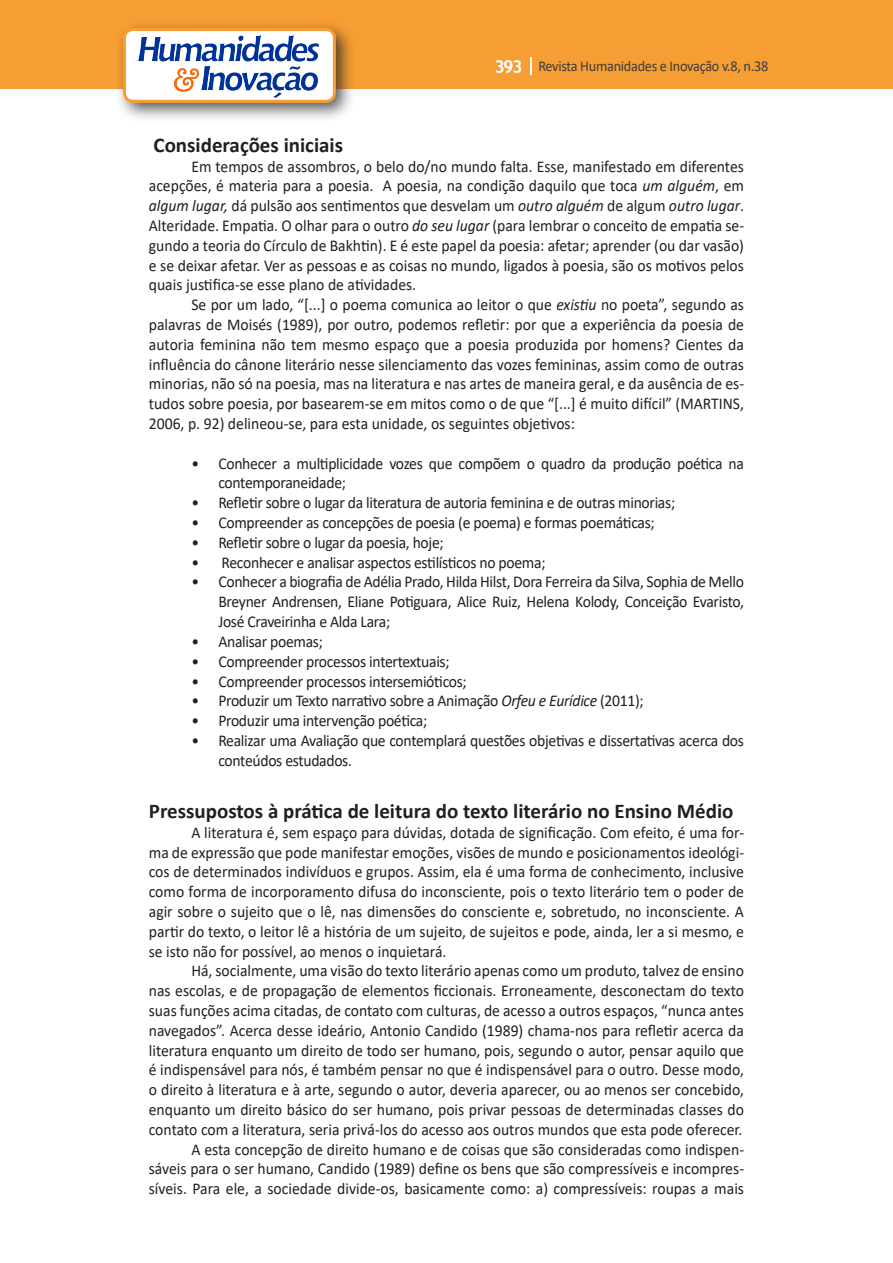
<style>
.page{position:relative;width:893px;height:1263px;background:#fff}
.page>*{position:absolute;margin:0;border:0;box-sizing:border-box;transform-origin:0 0}
.Titulo_2{font:700 21px "Calibri";color:#231f20}
.Texto{font:16.5px/19.8px "Calibri";letter-spacing:-.02em;color:#231f20;text-align:justify;scale:.95 1}
.t1{font:15px "Calibri";letter-spacing:-.02em;color:#3e3e3f;scale:.95 1}
.s1{font-family:"Trebuchet MS";font-weight:700;font-size:18px;color:#fff}
.s2{font-style:italic}
</style>
<div class="page">
<div style="left:0;top:0;width:893px;height:88px;background:#f69e34"></div>
<svg style="left:530px;top:57px;width:2px;height:18px"></svg>
<div style="left:115px;top:20px;width:241px;height:103px;background:#231f20;opacity:.75"></div>
<div style="left:125px;top:30px;width:209px;height:71px;background:#fff;border-radius:9px"></div>
<img style="left:138px;top:35px;width:181px;height:62px">
<div style="left:123px;top:28px;width:213px;height:75px;border:3px solid #f69e34;border-radius:9px"></div>
<p class="t1" style="left:495px;top:56px;width:290px"><span class="s1">393</span> Revista Humanidades e Inovação v.8, n.38</p>
<p class="Titulo_2" style="left:154px;top:130px;width:191px">Considerações iniciais</p>
<p class="Texto" style="left:149px;top:156px;width:628px;text-indent:43px">Em tempos de assombros, o belo do/no mundo falta. Esse, manifestado em diferentes acepções, é materia para a poesia. A poesia, na condição daquilo que toca <span class="s2">um alguém</span>, em <span class="s2">algum lugar,</span> dá pulsão aos sentimentos que desvelam um <span class="s2">outro alguém</span> de algum <span class="s2">outro lugar</span>.<br>Alteridade. Empatia. O olhar para o outro <span class="s2">do seu lugar</span> (para lembrar o conceito de empatia se&shy;gundo a teoria do Círculo de Bakhtin). E é este papel da poesia: afetar; aprender (ou dar vasão) e se deixar afetar. Ver as pessoas e as coisas no mundo, ligados à poesia, são os motivos pelos quais justifica-se esse plano de atividades.</p>
<p class="Texto" style="left:149px;top:294px;width:628px;text-indent:43px">Se por um lado, “[...] o poema comunica ao leitor o que <span class="s2">existiu</span> no poeta”, segundo as palavras de Moisés (1989), por outro, podemos refletir: por que a experiência da poesia de autoria feminina não tem mesmo espaço que a poesia produzida por homens? Cientes da influência do cânone literário nesse silenciamento das vozes femininas, assim como de outras minorias, não só na poesia, mas na literatura e nas artes de maneira geral, e da ausência de es&shy;tudos sobre poesia, por basearem-se em mitos como o de que “[...] é muito difícil” (MARTINS, 2006, p. 92) delineou-se, para esta unidade, os seguintes objetivos:</p>
<p class="Texto" style="left:218px;top:453px;width:555px;text-indent:-27px">• Conhecer a multiplicidade vozes que compõem o quadro da produção poética na contemporaneidade;</p>
<p class="Texto" style="left:191px;top:492px;width:511px">• Refletir sobre o lugar da literatura de autoria feminina e de outras minorias;</p>
<p class="Texto" style="left:191px;top:512px;width:489px">• Compreender as concepções de poesia (e poema) e formas poemáticas;</p>
<p class="Texto" style="left:191px;top:532px;width:267px">• Refletir sobre o lugar da poesia, hoje;</p>
<p class="Texto" style="left:191px;top:552px;width:374px">• Reconhecer e analisar aspectos estilísticos no poema;</p>
<p class="Texto" style="left:218px;top:572px;width:555px;text-indent:-27px">• Conhecer a biografia de Adélia Prado, Hilda Hilst, Dora Ferreira da Silva, Sophia de Mello Breyner Andrensen, Eliane Potiguara, Alice Ruiz, Helena Kolody, Conceição Evaristo, José Craveirinha e Alda Lara;</p>
<p class="Texto" style="left:191px;top:631px;width:140px">• Analisar poemas;</p>
<p class="Texto" style="left:191px;top:651px;width:273px">• Compreender processos intertextuais;</p>
<p class="Texto" style="left:191px;top:671px;width:291px">• Compreender processos intersemióticos;</p>
<p class="Texto" style="left:191px;top:690px;width:478px">• Produzir um Texto narrativo sobre a Animação <span class="s2">Orfeu e Eurídice</span> (2011);</p>
<p class="Texto" style="left:191px;top:710px;width:250px">• Produzir uma intervenção poética;</p>
<p class="Texto" style="left:218px;top:730px;width:555px;text-indent:-27px">• Realizar uma Avaliação que contemplará questões objetivas e dissertativas acerca dos conteúdos estudados.</p>
<p class="Titulo_2" style="left:149px;top:796px;width:586px">Pressupostos à prática de leitura do texto literário no Ensino Médio</p>
<p class="Texto" style="left:149px;top:822px;width:628px;text-indent:43px">A literatura é, sem espaço para dúvidas, dotada de significação. Com efeito, é uma for&shy;ma de expressão que pode manifestar emoções, visões de mundo e posicionamentos ideológi&shy;cos de determinados indivíduos e grupos. Assim, ela é uma forma de conhecimento, inclusive como forma de incorporamento difusa do inconsciente, pois o texto literário tem o poder de agir sobre o sujeito que o lê, nas dimensões do consciente e, sobretudo, no inconsciente. A partir do texto, o leitor lê a história de um sujeito, de sujeitos e pode, ainda, ler a si mesmo, e se isto não for possível, ao menos o inquietará.</p>
<p class="Texto" style="left:149px;top:960px;width:628px;text-indent:43px">Há, socialmente, uma visão do texto literário apenas como um produto, talvez de ensino nas escolas, e de propagação de elementos ficcionais. Erroneamente, desconectam do texto suas funções acima citadas, de contato com culturas, de acesso a outros espaços, “nunca antes navegados”. Acerca desse ideário, Antonio Candido (1989) chama-nos para refletir acerca da literatura enquanto um direito de todo ser humano, pois, segundo o autor, pensar aquilo que é indispensável para nós, é também pensar no que é indispensável para o outro. Desse modo, o direito à literatura e à arte, segundo o autor, deveria aparecer, ou ao menos ser concebido, enquanto um direito básico do ser humano, pois privar pessoas de determinadas classes do contato com a literatura, seria privá-los do acesso aos outros mundos que esta pode oferecer.</p>
<p class="Texto" style="left:149px;top:1139px;width:628px;text-indent:43px">A esta concepção de direito humano e de coisas que são consideradas como indispen&shy;sáveis para o ser humano, Candido (1989) define os bens que são compressíveis e incompres&shy;síveis. Para ele, a sociedade divide-os, basicamente como: a) compressíveis: roupas a mais</p>
</div>
